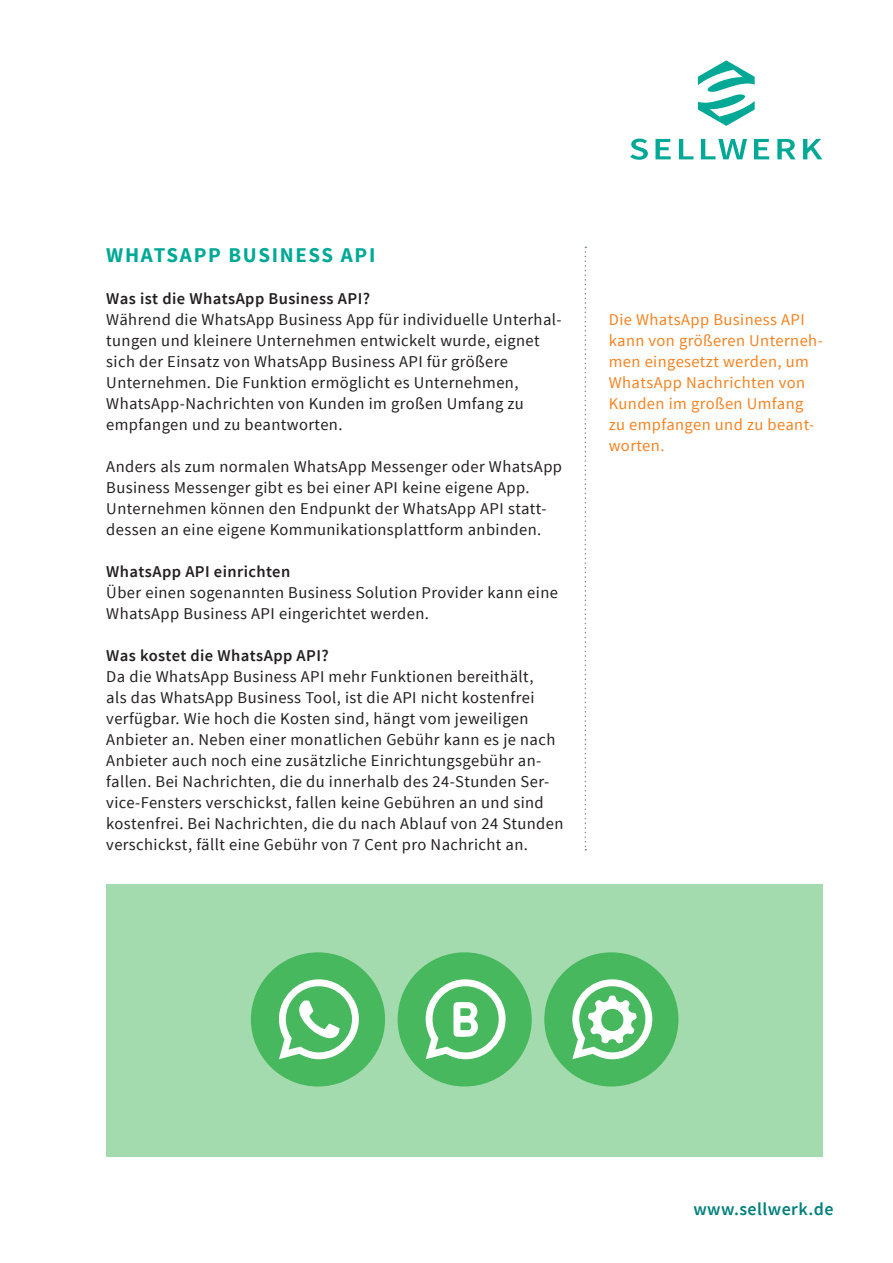
<style>
.page{position:relative;width:893px;height:1263px;background:#fff}
.page>*{position:absolute;margin:0;border:0;box-sizing:border-box;transform-origin:0 0}
.t1{font:700 21px "Source Sans Pro";letter-spacing:.08em;color:#00a996}
.t2{font:600 18px "Source Sans Pro";letter-spacing:.025em;color:#00807b}
.t3{font:16.5px/21px "Source Sans Pro";letter-spacing:.025em;color:#231f20}
.t4{font:16.5px/21px "Source Sans Pro";letter-spacing:.025em;color:#f58220}
.t5{font:600 16.5px "Source Sans Pro";letter-spacing:.025em;color:#231f20}
</style>
<div class="page">
<svg style="left:698px;top:60px;width:57px;height:66px"></svg>
<svg style="left:630px;top:139px;width:18px;height:21px"></svg>
<svg style="left:655px;top:139px;width:16px;height:20px"></svg>
<svg style="left:679px;top:139px;width:14px;height:20px"></svg>
<svg style="left:701px;top:139px;width:46px;height:20px"></svg>
<svg style="left:754px;top:139px;width:15px;height:20px"></svg>
<svg style="left:777px;top:139px;width:19px;height:20px"></svg>
<svg style="left:803px;top:139px;width:19px;height:20px"></svg>
<div style="left:106px;top:884px;width:717px;height:273px;background:#a3dbae"></div>
<svg style="left:585px;top:247px;width:1px;height:603px"></svg>
<div style="left:251px;top:952px;width:134px;height:134px;background:#47b85e;border-radius:50%"></div>
<svg style="left:279px;top:979px;width:80px;height:80px"></svg>
<div style="left:398px;top:952px;width:134px;height:134px;background:#47b85e;border-radius:50%"></div>
<svg style="left:426px;top:979px;width:80px;height:80px"></svg>
<div style="left:544px;top:952px;width:134px;height:134px;background:#47b85e;border-radius:50%"></div>
<svg style="left:572px;top:979px;width:80px;height:80px"></svg>
<p class="t1" style="left:106px;top:242px;width:271px">WHATSAPP BUSINESS API</p>
<p class="t5" style="left:106px;top:288px;width:265px">Was ist die WhatsApp Business API?</p>
<p class="t3" style="left:106px;top:310px;width:457px">Während die WhatsApp Business App für individuelle Unterhal&shy;tungen und kleinere Unternehmen entwickelt wurde, eignet sich der Einsatz von WhatsApp Business API für größere</p>
<p class="t3" style="left:106px;top:373px;width:419px">Unternehmen. Die Funktion ermöglicht es Unternehmen,<br>WhatsApp-Nachrichten von Kunden im großen Umfang zu empfangen und zu beantworten.</p>
<p class="t3" style="left:106px;top:457px;width:457px">Anders als zum normalen WhatsApp Messenger oder WhatsApp Business Messenger gibt es bei einer API keine eigene App.<br>Unternehmen können den Endpunkt der WhatsApp API statt&shy;dessen an eine eigene Kommunikationsplattform anbinden.</p>
<p class="t5" style="left:106px;top:561px;width:186px">WhatsApp API einrichten</p>
<p class="t3" style="left:106px;top:583px;width:453px">Über einen sogenannten Business Solution Provider kann eine<br>WhatsApp Business API eingerichtet werden.</p>
<p class="t5" style="left:106px;top:645px;width:224px">Was kostet die WhatsApp API?</p>
<p class="t3" style="left:106px;top:667px;width:459px">Da die WhatsApp Business API mehr Funktionen bereithält,<br>als das WhatsApp Business Tool, ist die API nicht kostenfrei verfügbar. Wie hoch die Kosten sind, hängt vom jeweiligen Anbieter an. Neben einer monatlichen Gebühr kann es je nach Anbieter auch noch eine zusätzliche Einrichtungsgebühr an&shy;fallen. Bei Nachrichten, die du innerhalb des 24-Stunden Ser&shy;vice-Fensters verschickst, fallen keine Gebühren an und sind kostenfrei. Bei Nachrichten, die du nach Ablauf von 24 Stunden verschickst, fällt eine Gebühr von 7 Cent pro Nachricht an.</p>
<p class="t4" style="left:609px;top:310px;width:216px">Die WhatsApp Business API kann von größeren Unterneh&shy;men eingesetzt werden, um<br>WhatsApp Nachrichten von<br>Kunden im großen Umfang zu empfangen und zu beant&shy;worten.</p>
<p class="t2" style="left:693px;top:1197px;width:142px">www.sellwerk.de</p>
</div>
